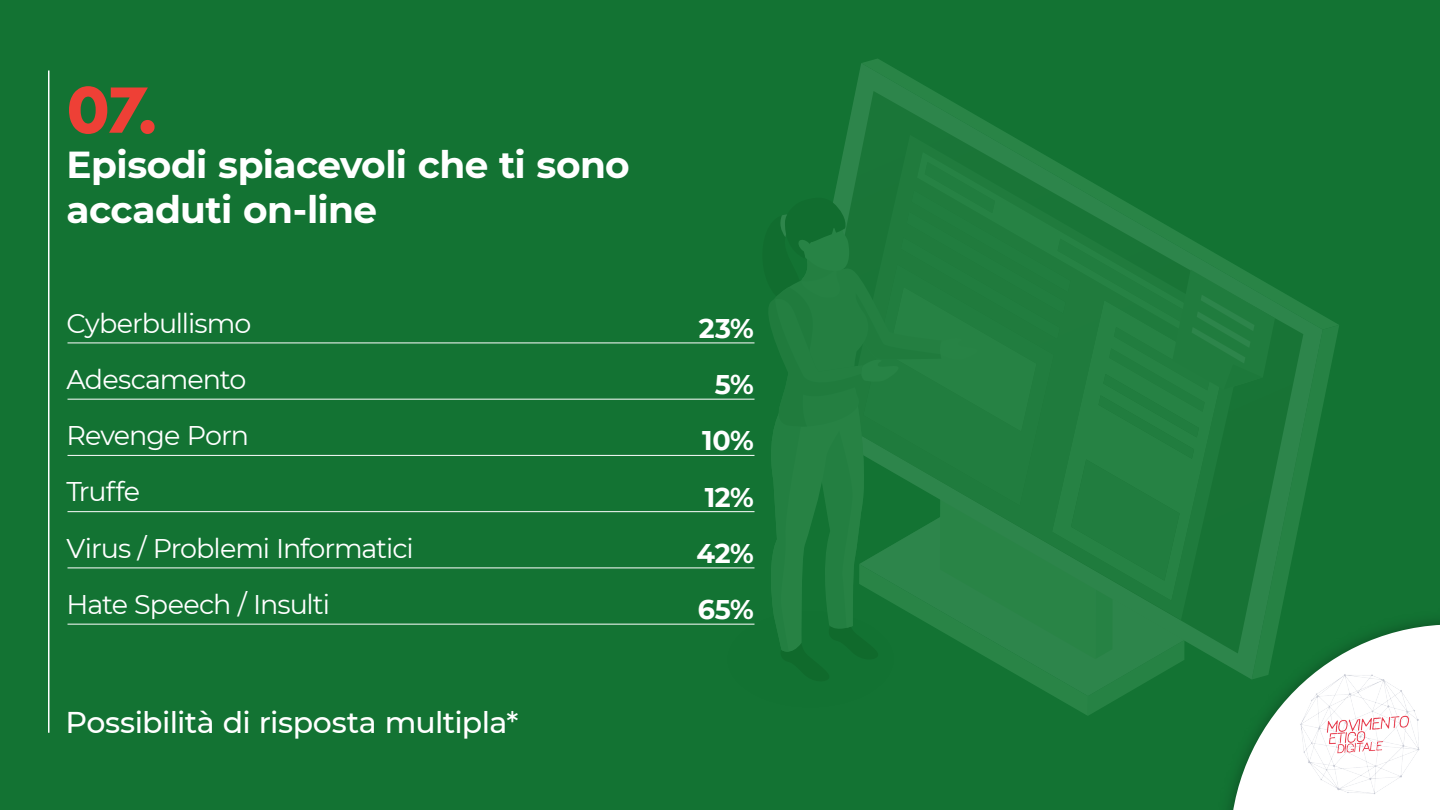
<style>
.page{position:relative;width:1440px;height:810px;background:#137333}
.page>*{position:absolute;margin:0;border:0;box-sizing:border-box;transform-origin:0 0}
.t1{font:700 60px "Futura";color:#ee4036}
.t2{font:700 37.5px/45px "Montserrat";letter-spacing:-.015em;color:#fff}
.t3{font:500 30px "Montserrat";letter-spacing:-.02em;color:#fff}
.t4{font:27px/56.2px "Montserrat";letter-spacing:-.035em;color:#fff}
.t5{font:700 27px/56.2px "Montserrat";letter-spacing:-.015em;color:#fff;text-align:right}
</style>
<div class="page">
<svg style="left:856px;top:63px;width:77px;height:28px;fill:#298446"></svg>
<svg style="left:841px;top:91px;width:168px;height:71px"></svg>
<svg style="left:844px;top:135px;width:195px;height:27px"></svg>
<svg style="left:917px;top:152px;width:139px;height:10px"></svg>
<hr style="left:48px;top:70px;width:2px;height:663px;background:#fff">
<hr style="left:68px;top:343px;width:686px;height:1px;background:#fff">
<hr style="left:68px;top:399px;width:686px;height:1px;background:#fff">
<hr style="left:68px;top:455px;width:686px;height:1px;background:#fff">
<hr style="left:68px;top:568px;width:686px;height:1px;background:#fff">
<hr style="left:68px;top:511px;width:686px;height:1px;background:#fff">
<hr style="left:68px;top:624px;width:686px;height:1px;background:#fff">
<svg style="left:727px;top:162px;width:713px;height:648px"></svg>
<img style="left:1292px;top:665px;width:135px;height:136px;border-radius:68px">
<h1 class="t1" style="left:68px;top:67px;width:91px">07.</h1>
<h2 class="t2" style="left:67px;top:141px;width:565px">Episodi spiacevoli che ti sono accaduti on-line</h2>
<p class="t4" style="left:67px;top:294px;width:349px">Cyberbullismo<br>Adescamento<br>Revenge Porn<br>Truffe<br>Virus / Problemi Informatici<br>Hate Speech / Insulti</p>
<p class="t5" style="left:697px;top:299px;width:59px">23%<br>5%<br>10%<br>12%<br>42%<br>65%</p>
<p class="t3" style="left:66px;top:701px;width:455px">Possibilità di risposta multipla*</p>
</div>
